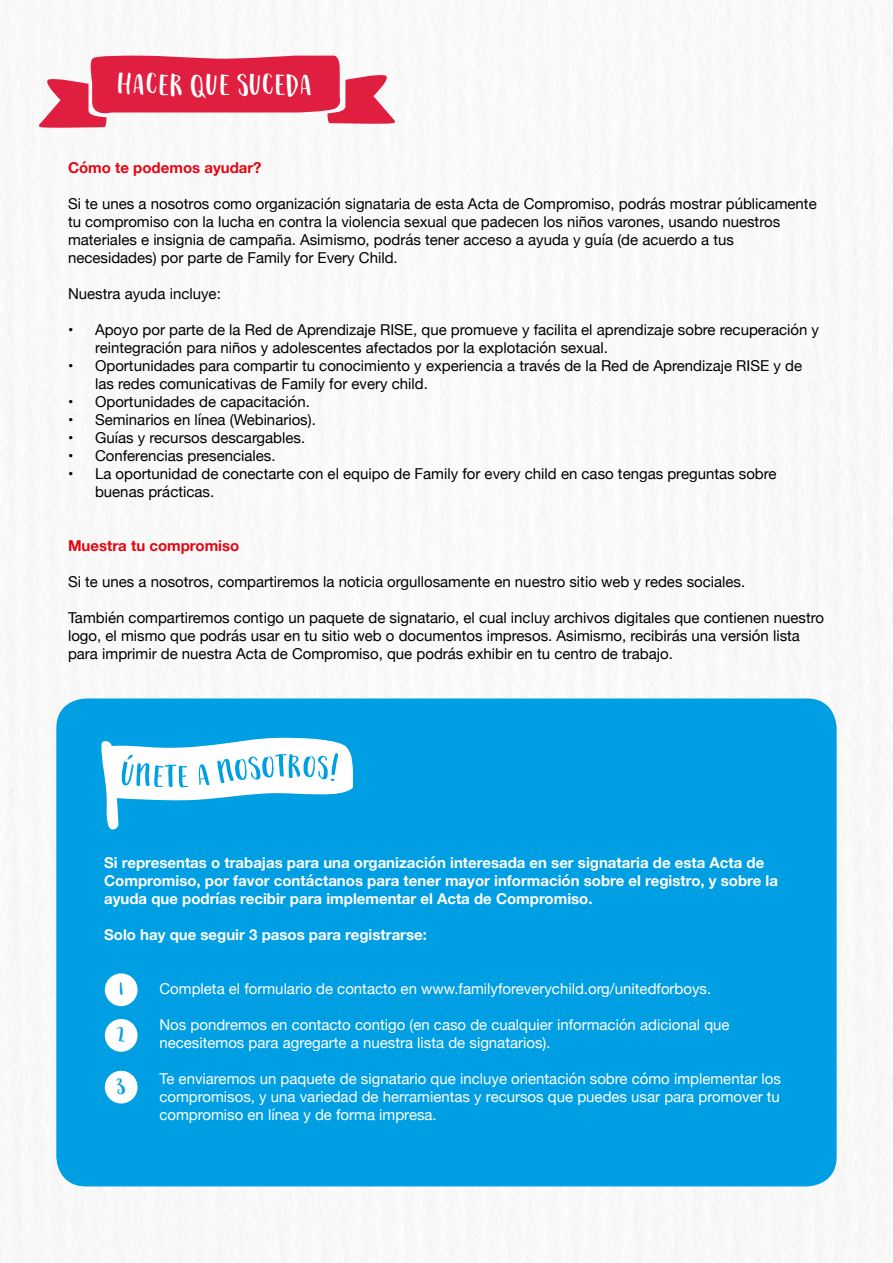
<style>
.page{position:relative;width:893px;height:1263px;background:#fff}
.page>*{position:absolute;margin:0;border:0;box-sizing:border-box;transform-origin:0 0}
.t1{font:41.4px "Fontbox Gojiberries";color:#fff}
.t2{font:28.5px/45.6px "Fontbox Gojiberries";color:#009fe3}
.t3{font:15px/18px "Helvetica Neue";color:#000}
.t4{font:15px/18px "Helvetica Neue";color:#fff}
.t5{font:700 15px/18px "Helvetica Neue";color:#fff}
.t6{font:700 15px "Helvetica Neue";color:#e30613}
</style>
<div class="page">
<img style="left:6px;top:0;width:887px;height:1263px">
<div style="left:56px;top:698px;width:781px;height:488px;background:#009fe3;border-radius:30px"></div>
<svg style="left:101px;top:737px;width:252px;height:93px"></svg>
<div style="left:105px;top:973px;width:33px;height:33px;background:#fff;border-radius:50%"></div>
<div style="left:105px;top:1019px;width:33px;height:33px;background:#fff;border-radius:50%"></div>
<div style="left:105px;top:1071px;width:33px;height:32px;background:#fff;border-radius:50%"></div>
<svg style="left:37px;top:54px;width:360px;height:74px"></svg>
<h1 class="t1" style="left:147px;top:66px;width:61px;rotate:1deg">CER Q</h1>
<h1 class="t1" style="left:206px;top:67px;width:57px">UE SU</h1>
<h1 class="t1" style="left:262px;top:67px;width:51px;rotate:-1deg">CEDA</h1>
<p class="t6" style="left:68px;top:156px;width:195px">Cómo te podemos ayudar?</p>
<p class="t3" style="left:68px;top:196px;width:750px">Si te unes a nosotros como organización signataria de esta Acta de Compromiso, podrás mostrar públicamente tu compromiso con la lucha en contra la violencia sexual que padecen los niños varones, usando nuestros materiales e insignia de campaña. Asimismo, podrás tener acceso a ayuda y guía (de acuerdo a tus necesidades) por parte de Family for Every Child.</p>
<p class="t3" style="left:68px;top:286px;width:154px">Nuestra ayuda incluye:</p>
<p class="t3" style="left:95px;top:322px;width:725px;text-indent:-27px">• Apoyo por parte de la Red de Aprendizaje RISE, que promueve y facilita el aprendizaje sobre recuperación y reintegración para niños y adolescentes afectados por la explotación sexual.</p>
<p class="t3" style="left:95px;top:358px;width:709px;text-indent:-27px">• Oportunidades para compartir tu conocimiento y experiencia a través de la Red de Aprendizaje RISE y de las redes comunicativas de Family for every child.</p>
<p class="t3" style="left:68px;top:394px;width:244px">• Oportunidades de capacitación.</p>
<p class="t3" style="left:68px;top:412px;width:249px">• Seminarios en línea (Webinarios).</p>
<p class="t3" style="left:68px;top:430px;width:239px">• Guías y recursos descargables.</p>
<p class="t3" style="left:68px;top:448px;width:209px">• Conferencias presenciales.</p>
<p class="t3" style="left:95px;top:466px;width:683px;text-indent:-27px">• La oportunidad de conectarte con el equipo de Family for every child en caso tengas preguntas sobre buenas prácticas.</p>
<p class="t6" style="left:68px;top:534px;width:173px">Muestra tu compromiso</p>
<p class="t3" style="left:68px;top:574px;width:679px">Si te unes a nosotros, compartiremos la noticia orgullosamente en nuestro sitio web y redes sociales.</p>
<p class="t3" style="left:68px;top:610px;width:758px">También compartiremos contigo un paquete de signatario, el cual incluy archivos digitales que contienen nuestro logo, el mismo que podrás usar en tu sitio web o documentos impresos. Asimismo, recibirás una versión lista para imprimir de nuestra Acta de Compromiso, que podrás exhibir en tu centro de trabajo.</p>
<p class="t5" style="left:104px;top:854px;width:675px">Si representas o trabajas para una organización interesada en ser signataria de esta Acta de<br>Compromiso, por favor contáctanos para tener mayor información sobre el registro, y sobre la ayuda que podrías recibir para implementar el Acta de Compromiso.</p>
<p class="t5" style="left:104px;top:926px;width:324px">Solo hay que seguir 3 pasos para registrarse:</p>
<h2 class="t2" style="left:117px;top:966px;width:10px">1<br>2</h2>
<h2 class="t2" style="left:117px;top:1063px;width:11px">3</h2>
<p class="t4" style="left:159px;top:981px;width:553px">Completa el formulario de contacto en www.familyforeverychild.org/unitedforboys.</p>
<p class="t4" style="left:159px;top:1017px;width:572px">Nos pondremos en contacto contigo (en caso de cualquier información adicional que necesitemos para agregarte a nuestra lista de signatarios).</p>
<p class="t4" style="left:159px;top:1071px;width:623px;text-align:justify">Te enviaremos un paquete de signatario que incluye orientación sobre cómo implementar los compromisos, y una variedad de herramientas y recursos que puedes usar para promover tu compromiso en línea y de forma impresa.</p>
</div>
